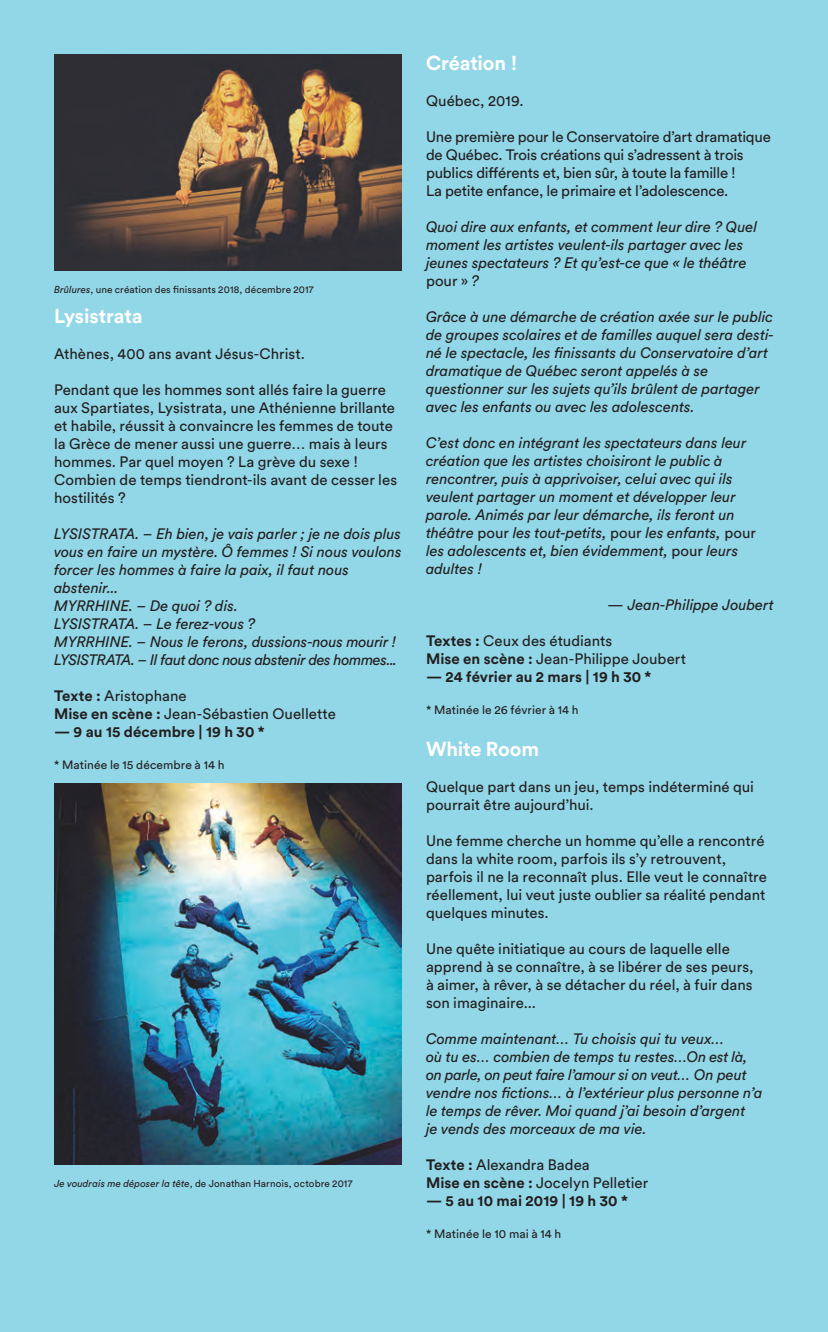
<style>
.page{position:relative;width:828px;height:1332px;background:#fff}
.page>*{position:absolute;margin:0;border:0;box-sizing:border-box;transform-origin:0 0}
.t1{font:700 20px "Circular Std";letter-spacing:-.01em;color:#fff}
.t2{font:italic 15px/18px "Circular Std";color:#231f20}
.t3{font:15px/18px "Circular Std";color:#231f20}
.t4{font:700 15px "Circular Std";letter-spacing:.005em;color:#231f20}
.t5{font:12px "Circular Std";letter-spacing:.01em;color:#231f20}
.t6{font:10px "Circular Std";letter-spacing:.01em;color:#231f20}
.s1{font-style:italic}
.s2{font-weight:700}
.s3{font-style:normal}
</style>
<div class="page">
<div style="left:18px;top:0;width:792px;height:1332px;background:#92d7e7"></div>
<img style="left:54px;top:54px;width:348px;height:216px">
<div style="left:810px;top:0;width:18px;height:1332px;background:#92d7e7"></div>
<div style="left:0;top:0;width:18px;height:1332px;background:#92d7e7"></div>
<img style="left:54px;top:784px;width:348px;height:380px">
<p class="t6" style="left:54px;top:283px;width:261px"><span class="s1">Brûlures</span>, une création des finissants 2018, décembre 2017</p>
<h1 class="t1" style="left:54px;top:304px;width:90px">Lysistrata</h1>
<p class="t3" style="left:54px;top:345px;width:252px">Athènes, 400 ans avant Jésus-Christ.</p>
<p class="t3" style="left:54px;top:381px;width:345px">Pendant que les hommes sont allés faire la guerre aux Spartiates, Lysistrata, une Athénienne brillante et habile, réussit à convaincre les femmes de toute la Grèce de mener aussi une guerre… mais à leurs hommes. Par quel moyen ? La grève du sexe !<br>Combien de temps tiendront-ils avant de cesser les hostilités ?</p>
<p class="t2" style="left:54px;top:525px;width:349px">LYSISTRATA. – Eh bien, je vais parler ; je ne dois plus vous en faire un mystère. Ô femmes ! Si nous voulons forcer les hommes à faire la paix, il faut nous abstenir...<br>MYRRHINE. – De quoi ? dis.<br>LYSISTRATA. – Le ferez-vous ?<br>MYRRHINE. – Nous le ferons, dussions-nous mourir !<br>LYSISTRATA. – Il faut donc nous abstenir des hommes...</p>
<p class="t3" style="left:54px;top:687px;width:283px"><span class="s2">Texte :</span> Aristophane<br><span class="s2">Mise en scène :</span> Jean-Sébastien Ouellette</p>
<p class="t4" style="left:54px;top:723px;width:212px">— 9 au 15 décembre | 19 h 30 *</p>
<p class="t5" style="left:54px;top:758px;width:172px">* Matinée le 15 décembre à 14 h</p>
<p class="t6" style="left:54px;top:1177px;width:300px"><span class="s1">Je voudrais me déposer la tête</span>, de Jonathan Harnois, octobre 2017</p>
<h1 class="t1" style="left:426px;top:50px;width:93px">Création !</h1>
<p class="t3" style="left:426px;top:92px;width:99px">Québec, 2019.</p>
<p class="t3" style="left:426px;top:128px;width:346px">Une première pour le Conservatoire d’art dramatique de Québec. Trois créations qui s’adressent à trois publics différents et, bien sûr, à toute la famille !<br>La petite enfance, le primaire et l’adolescence.</p>
<p class="t2" style="left:426px;top:218px;width:333px">Quoi dire aux enfants, et comment leur dire ? Quel moment les artistes veulent-ils partager avec les jeunes spectateurs ? Et qu’est-ce que « le théâtre <span class="s3">pour »</span> ?</p>
<p class="t2" style="left:426px;top:308px;width:349px">Grâce à une démarche de création axée sur le public de groupes scolaires et de familles auquel sera desti&shy;né le spectacle, les finissants du Conservatoire d’art dramatique de Québec seront appelés à se questionner sur les sujets qu’ils brûlent de partager avec les enfants ou avec les adolescents.</p>
<p class="t2" style="left:426px;top:434px;width:331px">C’est donc en intégrant les spectateurs dans leur création que les artistes choisiront le public à rencontrer, puis à apprivoiser, celui avec qui ils veulent partager un moment et développer leur parole. Animés par leur démarche, ils feront un théâtre <span class="s3">pour</span> les tout-petits, <span class="s3">pour</span> les enfants, <span class="s3">pour </span>les adolescents et, bien évidemment, <span class="s3">pour</span> leurs adultes !</p>
<p class="t2" style="left:607px;top:596px;width:168px">— Jean-Philippe Joubert</p>
<p class="t3" style="left:426px;top:632px;width:262px"><span class="s2">Textes :</span> Ceux des étudiants<br><span class="s2">Mise en scène :</span> Jean-Philippe Joubert</p>
<p class="t4" style="left:426px;top:667px;width:227px">— 24 février au 2 mars | 19 h 30 *</p>
<p class="t5" style="left:426px;top:703px;width:154px">* Matinée le 26 février à 14 h</p>
<h1 class="t1" style="left:426px;top:736px;width:115px">White Room</h1>
<p class="t3" style="left:426px;top:778px;width:330px">Quelque part dans un jeu, temps indéterminé qui pourrait être aujourd’hui.</p>
<p class="t3" style="left:426px;top:832px;width:342px">Une femme cherche un homme qu’elle a rencontré dans la white room, parfois ils s’y retrouvent, parfois il ne la reconnaît plus. Elle veut le connaître réellement, lui veut juste oublier sa réalité pendant quelques minutes.</p>
<p class="t3" style="left:426px;top:940px;width:329px">Une quête initiatique au cours de laquelle elle apprend à se connaître, à se libérer de ses peurs, à aimer, à rêver, à se détacher du réel, à fuir dans son imaginaire...</p>
<p class="t2" style="left:426px;top:1030px;width:338px">Comme maintenant… Tu choisis qui tu veux…<br>où tu es… combien de temps tu restes…On est là, on parle, on peut faire l’amour si on veut… On peut vendre nos fictions… à l’extérieur plus personne n’a le temps de rêver. Moi quand j’ai besoin d’argent<br>je vends des morceaux de ma vie.</p>
<p class="t3" style="left:426px;top:1156px;width:224px"><span class="s2">Texte :</span> Alexandra Badea<br><span class="s2">Mise en scène :</span> Jocelyn Pelletier</p>
<p class="t4" style="left:426px;top:1191px;width:203px">— 5 au 10 mai 2019 | 19 h 30 *</p>
<p class="t5" style="left:426px;top:1227px;width:137px">* Matinée le 10 mai à 14 h</p>
</div>
